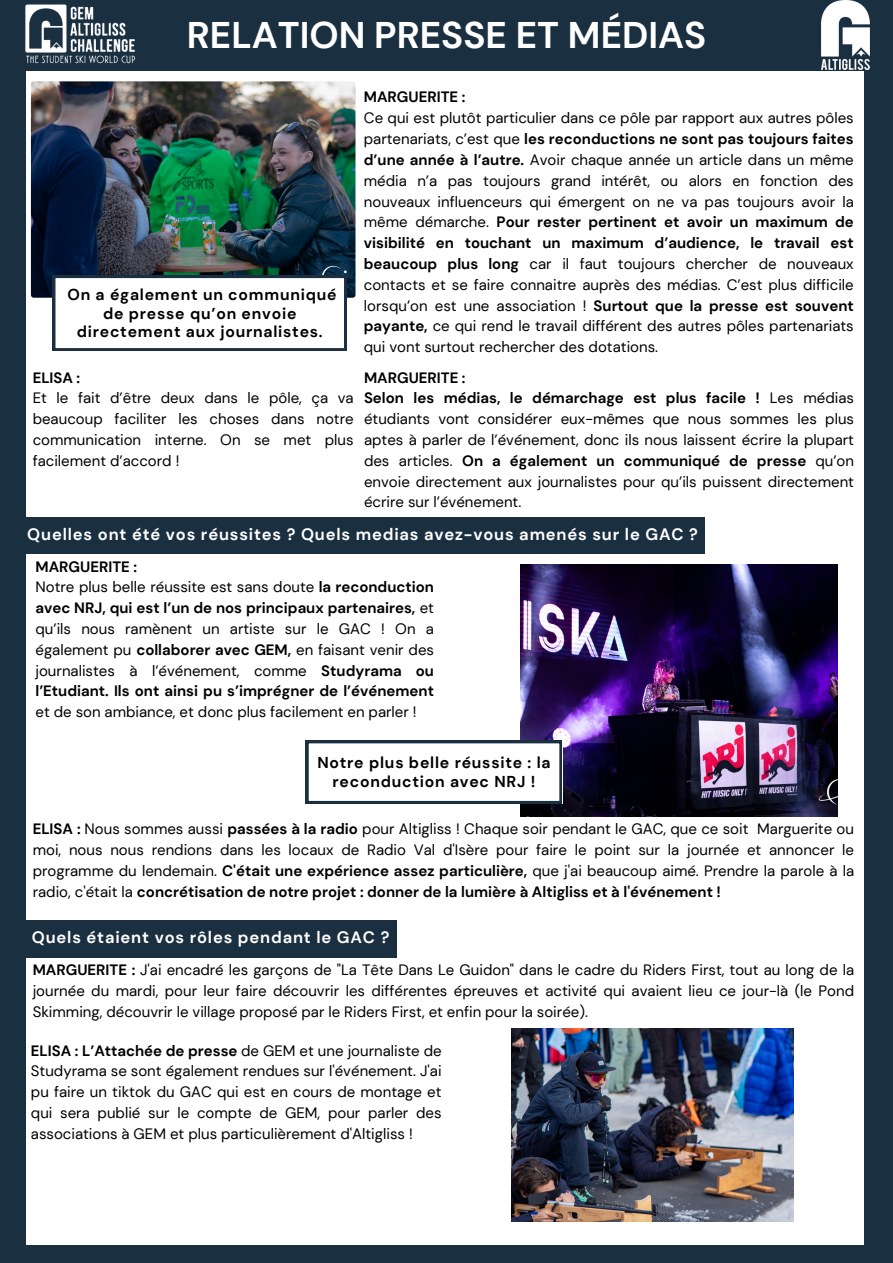
<style>
.page{position:relative;width:893px;height:1263px;background:#fff}
.page>*{position:absolute;margin:0;border:0;box-sizing:border-box;transform-origin:0 0}
.t1{font:700 37.05px "DM Sans";color:#fff}
.t2{font:700 16.5px "DM Sans";letter-spacing:.05em;color:#fff}
.t3{font:700 15.75px/18.6px "DM Sans";letter-spacing:.05em;color:#000;text-align:center}
.t4{font:15px/20.9px "DM Sans";color:#000;text-align:justify}
.t5{font:700 15px "DM Sans";color:#000}
.s1{font-weight:700}
</style>
<div class="page">
<div style="left:0;top:1245px;width:893px;height:18px;background:#1a2f40"></div>
<div style="left:0;top:0;width:893px;height:71px;background:#1a2f40"></div>
<div style="left:0;top:0;width:25px;height:1263px;background:#1a2f40"></div>
<div style="left:863px;top:0;width:30px;height:1263px;background:#1a2f40"></div>
<img style="left:25px;top:4px;width:111px;height:60px">
<img style="left:31px;top:81px;width:324px;height:217px;border-radius:3px">
<svg style="left:53px;top:275px;width:294px;height:76px"></svg>
<div style="left:25px;top:517px;width:680px;height:36px;background:#1a2f40"></div>
<img style="left:822px;top:0;width:47px;height:70px">
<div style="left:25px;top:920px;width:371px;height:37px;background:#1a2f40"></div>
<img style="left:521px;top:565px;width:316px;height:251px">
<svg style="left:306px;top:740px;width:256px;height:63px"></svg>
<img style="left:511px;top:1028px;width:283px;height:194px">
<p class="t1" style="left:187px;top:11px;width:521px">RELATION PRESSE ET MÉDIAS</p>
<p class="t3" style="left:67px;top:285px;width:271px">On a également un communiqué de presse qu’on envoie directement aux journalistes.</p>
<p class="t5" style="left:33px;top:368px;width:49px">ELISA :</p>
<p class="t4" style="left:33px;top:388px;width:322px">Et le fait d’être deux dans le pôle, ça va beaucoup faciliter les choses dans notre communication interne. On se met plus facilement d’accord !</p>
<p class="t5" style="left:364px;top:88px;width:103px">MARGUERITE :</p>
<p class="t4" style="left:364px;top:108px;width:491px">Ce qui est plutôt particulier dans ce pôle par rapport aux autres pôles partenariats, c’est que <span class="s1">les reconductions ne sont pas toujours faites d’une année à l’autre.</span> Avoir chaque année un article dans un même média n’a pas toujours grand intérêt, ou alors en fonction des nouveaux influenceurs qui émergent on ne va pas toujours avoir la même démarche. <span class="s1">Pour rester pertinent et avoir un maximum de visibilité en touchant un maximum d’audience, le travail est beaucoup plus long</span> car il faut toujours chercher de nouveaux contacts et se faire connaitre auprès des médias. C’est plus difficile lorsqu’on est une association ! <span class="s1">Surtout que la presse est souvent payante,</span> ce qui rend le travail différent des autres pôles partenariats qui vont surtout rechercher des dotations.</p>
<h2 class="t5" style="left:364px;top:368px;width:103px">MARGUERITE :</h2>
<p class="t4" style="left:364px;top:388px;width:491px"><span class="s1">Selon les médias, le démarchage est plus facile !</span> Les médias étudiants vont considérer eux-mêmes que nous sommes les plus aptes à parler de l’événement, donc ils nous laissent écrire la plupart des articles. <span class="s1">On a également un communiqué de presse</span> qu’on envoie directement aux journalistes pour qu’ils puissent directement écrire sur l’événement.</p>
<p class="t2" style="left:27px;top:524px;width:672px">Quelles ont été vos réussites ? Quels medias avez-vous amenés sur le GAC ?</p>
<h2 class="t5" style="left:35px;top:557px;width:103px">MARGUERITE :</h2>
<p class="t4" style="left:35px;top:577px;width:400px">Notre plus belle réussite est sans doute <span class="s1">la reconduction avec NRJ, qui est l’un de nos principaux partenaires,</span> et qu’ils nous ramènent un artiste sur le GAC ! On a également pu <span class="s1">collaborer avec GEM,</span> en faisant venir des journalistes à l’événement, comme <span class="s1">Studyrama ou l’Etudiant. Ils ont ainsi pu s’imprégner de l’événement </span>et de son ambiance, et donc plus facilement en parler !</p>
<p class="t3" style="left:317px;top:753px;width:235px">Notre plus belle réussite : la reconduction avec NRJ !</p>
<h2 class="t4" style="left:33px;top:819px;width:823px"><span class="s1">ELISA :</span> Nous sommes aussi <span class="s1">passées à la radio</span> pour Altigliss ! Chaque soir pendant le GAC, que ce soit Marguerite ou moi, nous nous rendions dans les locaux de Radio Val d'Isère pour faire le point sur la journée et annoncer le programme du lendemain. <span class="s1">C'était une expérience assez particulière,</span> que j'ai beaucoup aimé. Prendre la parole à la radio, c'était la <span class="s1">concrétisation de notre projet : donner de la lumière à Altigliss et à l'événement !</span></h2>
<p class="t2" style="left:32px;top:927px;width:359px">Quels étaient vos rôles pendant le GAC ?</p>
<p class="t4" style="left:33px;top:960px;width:823px"><span class="s1">MARGUERITE :</span> J'ai encadré les garçons de "La Tête Dans Le Guidon" dans le cadre du Riders First, tout au long de la journée du mardi, pour leur faire découvrir les différentes épreuves et activité qui avaient lieu ce jour-là (le Pond Skimming, découvrir le village proposé par le Riders First, et enfin pour la soirée).</p>
<p class="t4" style="left:31px;top:1040px;width:412px"><span class="s1">ELISA : L’Attachée de presse</span> de GEM et une journaliste de Studyrama se sont également rendues sur l'événement. J'ai pu faire un tiktok du GAC qui est en cours de montage et qui sera publié sur le compte de GEM, pour parler des associations à GEM et plus particulièrement d'Altigliss !</p>
</div>
